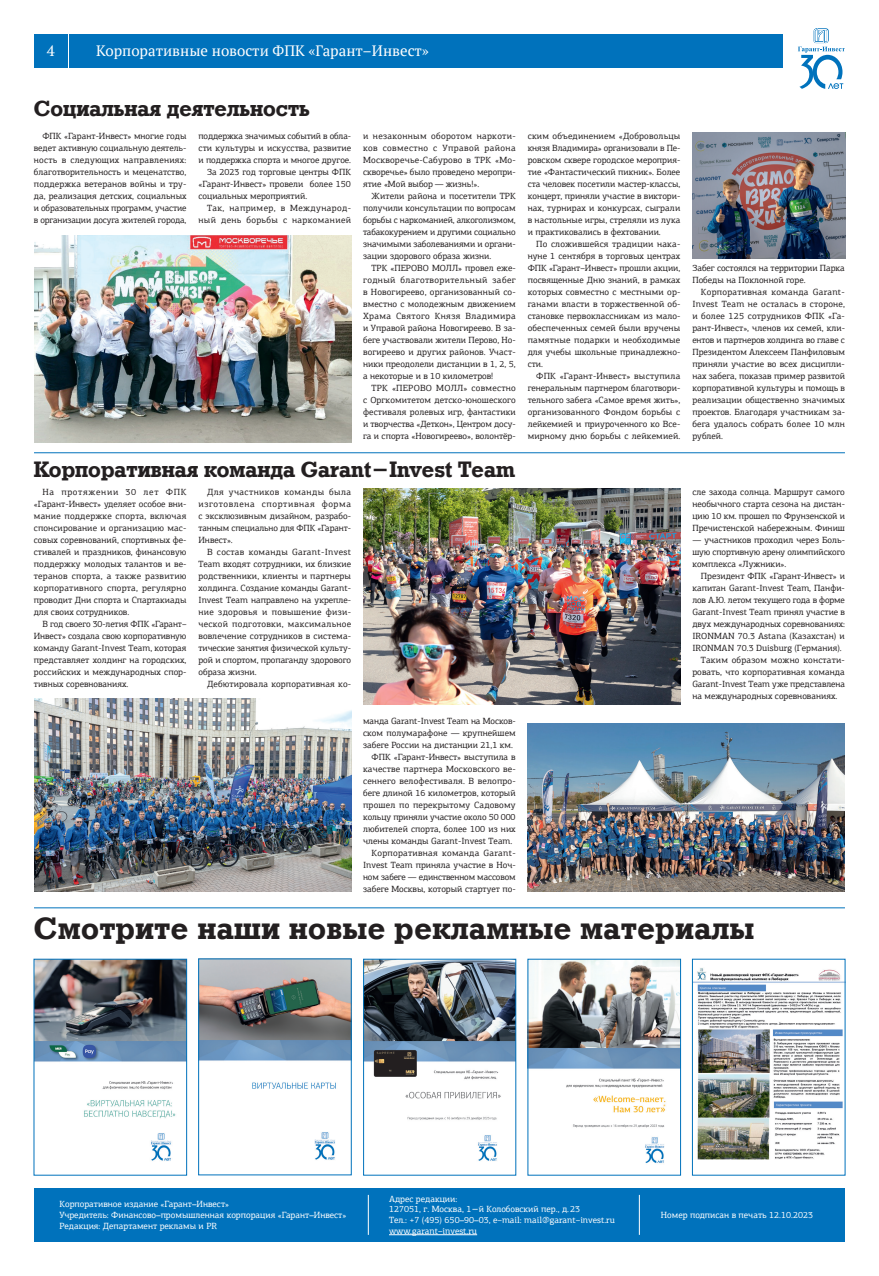
<style>
.page{position:relative;width:879px;height:1276px;background:#fff}
.page>*{position:absolute;margin:0;border:0;box-sizing:border-box;transform-origin:0 0}
.t1{font:700 31px "Rodeo";letter-spacing:.02em;color:#231f20}
.t2{font:700 22px "Rodeo";color:#231f20}
.t3{font:15px "PT Serif";color:#fff}
.t4{font:9px/12px "PF Agora Slab Pro";color:#231f20;text-align:justify}
.t5{font:9px/10.8px "PF Agora Slab Pro";color:#fff}
.t6{font:9px "PF Agora Slab Pro";letter-spacing:.02em;color:#231f20}
.t7{font:9px "PF Agora Slab Pro";letter-spacing:.04em;color:#231f20}
.t8{font:9px "PF Agora Slab Pro";letter-spacing:.025em;color:#231f20}
.s1{font-family:"Rodeo"}
</style>
<div class="page">
<div style="left:69px;top:34px;width:713px;height:33px;background:#0072bc"></div>
<div style="left:34px;top:34px;width:34px;height:33px;background:#0072bc"></div>
<svg style="left:798px;top:28px;width:47px;height:61px"></svg>
<div style="left:34px;top:1188px;width:811px;height:54px;background:#0072bc"></div>
<hr style="left:389px;top:1234px;width:88px;height:1px;background:#fff">
<hr style="left:368px;top:1195px;width:1px;height:39px;background:#fff">
<hr style="left:639px;top:1195px;width:1px;height:39px;background:#fff">
<hr style="left:34px;top:907px;width:811px;height:1px;background:#0072bc">
<hr style="left:34px;top:452px;width:811px;height:1px;background:#0072bc">
<img style="left:200px;top:960px;width:149px;height:200px">
<img style="left:365px;top:961px;width:149px;height:200px">
<div style="left:363px;top:959px;width:153px;height:216px;border:1px solid #0072bc"></div>
<img style="left:530px;top:961px;width:148px;height:202px">
<img style="left:694px;top:968px;width:149px;height:191px">
<img style="left:36px;top:961px;width:149px;height:200px">
<div style="left:34px;top:959px;width:153px;height:216px;border:1px solid #0072bc"></div>
<img style="left:34px;top:698px;width:317px;height:193px">
<img style="left:34px;top:235px;width:317px;height:207px">
<img style="left:692px;top:132px;width:153px;height:126px">
<img style="left:363px;top:489px;width:317px;height:216px">
<img style="left:528px;top:723px;width:317px;height:168px">
<h3 class="t3" style="left:47px;top:41px;width:9px">4</h3>
<h3 class="t3" style="left:96px;top:41px;width:334px">Корпоративные новости ФПК «Гарант–Инвест»</h3>
<h2 class="t2" style="left:34px;top:96px;width:278px">Социальная деятельность</h2>
<p class="t4" style="left:34px;top:130px;width:154px;text-indent:9px">ФПК «Гарант-Инвест» многие годы ведет активную социальную деятель&shy;ность в следующих направлениях: благотворительность и меценатство, поддержка ветеранов войны и тру&shy;да, реализация детских, социальных и образовательных программ, участие в организации досуга жителей города,</p>
<p class="t4" style="left:198px;top:130px;width:154px">поддержка значимых событий в обла-</p>
<p class="t4" style="left:198px;top:142px;width:154px">сти культуры и искусства, развитие</p>
<p class="t4" style="left:198px;top:154px;width:154px">и поддержка спорта и многое другое.</p>
<p class="t4" style="left:207px;top:166px;width:146px">За 2023 год торговые центры ФПК</p>
<p class="t4" style="left:198px;top:178px;width:154px">«Гарант-Инвест» провели более 150</p>
<p class="t4" style="left:198px;top:190px;width:110px">социальных мероприятий.</p>
<p class="t7" style="left:207px;top:202px;width:146px">Так, например, в Международ-</p>
<p class="t7" style="left:198px;top:214px;width:154px">ный день борьбы с наркоманией</p>
<p class="t4" style="left:363px;top:130px;width:154px">и незаконным оборотом наркоти&shy;ков совместно с Управой района Москворечье-Сабурово в ТРК «Мо&shy;скворечье» было проведено меропри&shy;ятие «Мой выбор — жизнь!».</p>
<p class="t4" style="left:363px;top:190px;width:154px;text-indent:9px">Жители района и посетители ТРК получили консультации по вопросам борьбы с наркоманией, алкоголизмом, табакокурением и другими социально значимыми заболеваниями и органи&shy;зации здорового образа жизни.</p>
<p class="t4" style="left:363px;top:262px;width:154px;text-indent:9px">ТРК «ПЕРОВО МОЛЛ» провел еже&shy;годный благотворительный забег в Новогиреево, организованный со&shy;вместно с молодежным движением Храма Святого Князя Владимира и Управой района Новогиреево. В за&shy;беге участвовали жители Перово, Но&shy;вогиреево и других районов. Участ&shy;ники преодолели дистанции в 1, 2, 5, а некоторые и в 10 километров!</p>
<p class="t4" style="left:363px;top:382px;width:154px;text-indent:9px">ТРК «ПЕРОВО МОЛЛ» совместно с Оргкомитетом детско-юношеского фестиваля ролевых игр, фантастики и творчества «Деткон», Центром досу&shy;га и спорта «Новогиреево», волонтёр-</p>
<h2 class="t2" style="left:34px;top:457px;width:482px">Корпоративная команда Garant-Invest Team</h2>
<p class="t4" style="left:34px;top:485px;width:154px;text-indent:9px">На протяжении 30 лет ФПК «Гарант-Инвест» уделяет особое вни&shy;мание поддержке спорта, включая спонсирование и организацию мас&shy;совых соревнований, спортивных фе&shy;стивалей и праздников, финансовую поддержку молодых талантов и ве&shy;теранов спорта, а также развитию корпоративного спорта, регулярно проводит Дни спорта и Спартакиады для своих сотрудников.</p>
<p class="t4" style="left:34px;top:617px;width:154px;text-indent:9px">В год своего 30‑летия ФПК «Гарант– Инвест» создала свою корпоративную команду Garant-Invest Team, которая представляет холдинг на городских, российских и международных спор&shy;тивных соревнованиях.</p>
<p class="t4" style="left:198px;top:485px;width:154px;text-indent:9px">Для участников команды была изготовлена спортивная форма с эксклюзивным дизайном, разрабо&shy;танным специально для ФПК «Гарант-Инвест».</p>
<p class="t4" style="left:198px;top:545px;width:154px;text-indent:9px">В состав команды Garant-Invest Team входят сотрудники, их близкие родственники, клиенты и партнеры холдинга. Создание команды Garant-Invest Team направлено на укрепле&shy;ние здоровья и повышение физи&shy;ческой подготовки, максимальное вовлечение сотрудников в система&shy;тические занятия физической культу&shy;рой и спортом, пропаганду здорового образа жизни.</p>
<p class="t4" style="left:207px;top:677px;width:145px">Дебютировала корпоративная ко-</p>
<p class="t4" style="left:363px;top:714px;width:153px">манда Garant-Invest Team на Москов-</p>
<p class="t4" style="left:363px;top:726px;width:154px">ском полумарафоне — крупнейшем</p>
<p class="t4" style="left:363px;top:738px;width:151px">забеге России на дистанции 21,1 км.</p>
<p class="t4" style="left:372px;top:750px;width:146px">ФПК «Гарант-Инвест» выступила в</p>
<p class="t4" style="left:363px;top:762px;width:154px">качестве партнера Московского ве-</p>
<p class="t6" style="left:363px;top:775px;width:154px">сеннего велофестиваля. В велопро-</p>
<p class="t4" style="left:363px;top:786px;width:154px">беге длиной 16 километров, который</p>
<p class="t6" style="left:363px;top:799px;width:154px">прошел по перекрытому Садовому</p>
<p class="t4" style="left:363px;top:810px;width:154px">кольцу приняли участие около 50 000</p>
<p class="t4" style="left:363px;top:822px;width:154px">любителей спорта, более 100 из них</p>
<p class="t4" style="left:363px;top:834px;width:151px">члены команды Garant-Invest Team.</p>
<p class="t8" style="left:372px;top:847px;width:146px">Корпоративная команда Garant-</p>
<p class="t4" style="left:363px;top:858px;width:153px">Invest Team приняла участие в Ноч-</p>
<p class="t4" style="left:363px;top:870px;width:154px">ном забеге — единственном массовом</p>
<p class="t4" style="left:363px;top:882px;width:153px">забеге Москвы, который стартует по-</p>
<p class="t4" style="left:528px;top:130px;width:154px">ским объединением «Добровольцы князя Владимира» организовали в Пе&shy;ровском сквере городское мероприя&shy;тие «Фантастический пикник». Более ста человек посетили мастер-классы, концерт, приняли участие в виктори&shy;нах, турнирах и конкурсах, сыграли в настольные игры, стреляли из лука и практиковались в фехтовании.</p>
<p class="t4" style="left:528px;top:238px;width:154px;text-indent:9px">По сложившейся традиции нака&shy;нуне 1 сентября в торговых центрах ФПК «Гарант–Инвест» прошли акции, посвященные Дню знаний, в рамках которых совместно с местными ор&shy;ганами власти в торжественной об&shy;становке первоклассникам из мало&shy;обеспеченных семей были вручены памятные подарки и необходимые для учебы школьные принадлежно&shy;сти.</p>
<p class="t4" style="left:528px;top:370px;width:154px;text-indent:9px">ФПК «Гарант-Инвест» выступила генеральным партнером благотвори&shy;тельного забега «Самое время жить», организованного Фондом борьбы с лейкемией и приуроченного ко Все&shy;мирному дню борьбы с лейкемией.</p>
<p class="t4" style="left:692px;top:262px;width:154px">Забег состоялся на территории Парка<br>Победы на Поклонной горе.</p>
<p class="t4" style="left:692px;top:286px;width:154px;text-indent:9px">Корпоративная команда Garant-Invest Team не осталась в стороне, и более 125 сотрудников ФПК «Га&shy;рант-Инвест», членов их семей, кли&shy;ентов и партнеров холдинга во главе с Президентом Алексеем Панфиловым приняли участие во всех дисципли&shy;нах забега, показав пример развитой корпоративной культуры и помощь в реализации общественно значимых проектов. Благодаря участникам за&shy;бега удалось собрать более 10 млн рублей.</p>
<p class="t4" style="left:692px;top:485px;width:154px">сле захода солнца. Маршрут самого необычного старта сезона на дистан&shy;цию 10 км. прошел по Фрунзенской и Пречистенской набережным. Финиш</p>
<p class="t4" style="left:692px;top:533px;width:154px">— участников проходил через Боль&shy;шую спортивную арену олимпийского комплекса «Лужники».</p>
<p class="t4" style="left:701px;top:569px;width:146px">Президент ФПК «Гарант-Инвест» и</p>
<p class="t4" style="left:692px;top:581px;width:153px">капитан Garant-Invest Team, Панфи-</p>
<p class="t4" style="left:692px;top:593px;width:154px">лов А.Ю. летом текущего года в форме</p>
<p class="t4" style="left:692px;top:605px;width:154px">Garant-Invest Team принял участие в</p>
<p class="t4" style="left:692px;top:617px;width:154px">двух международных соревнованиях:</p>
<p class="t4" style="left:692px;top:629px;width:154px">IRONMAN 70.3 Astana (Казахстан) и</p>
<p class="t4" style="left:692px;top:641px;width:151px">IRONMAN 70.3 Duisburg (Германия).</p>
<p class="t6" style="left:701px;top:654px;width:146px">Таким образом можно констати-</p>
<p class="t4" style="left:692px;top:665px;width:154px">ровать, что корпоративная команда</p>
<p class="t4" style="left:692px;top:677px;width:154px">Garant-Invest Team уже представлена</p>
<p class="t4" style="left:692px;top:689px;width:146px">на международных соревнованиях.</p>
<h1 class="t1" style="left:34px;top:910px;width:722px">Смотрите наши новые рекламные материалы</h1>
<p class="t5" style="left:60px;top:1198px;width:288px">Корпоративное издание «Гарант<span class="s1">–</span>Инвест»<br>Учредитель: Финансово<span class="s1">–</span>промышленная корпорация «Гарант<span class="s1">–</span>Инвест»<br>Редакция: Департамент рекламы и PR</p>
<p class="t5" style="left:389px;top:1193px;width:227px">Адрес редакции:<br>127051, г. Москва, 1<span class="s1">‑</span>й Колобовский пер., д.23<br>Тел.: +7 (495) 650<span class="s1">–</span>90<span class="s1">–</span>03, e–mail: mail@garant–invest.ru www.garant–invest.ru</p>
<p class="t5" style="left:661px;top:1209px;width:154px">Номер подписан в печать 12.10.2023</p>
</div>
